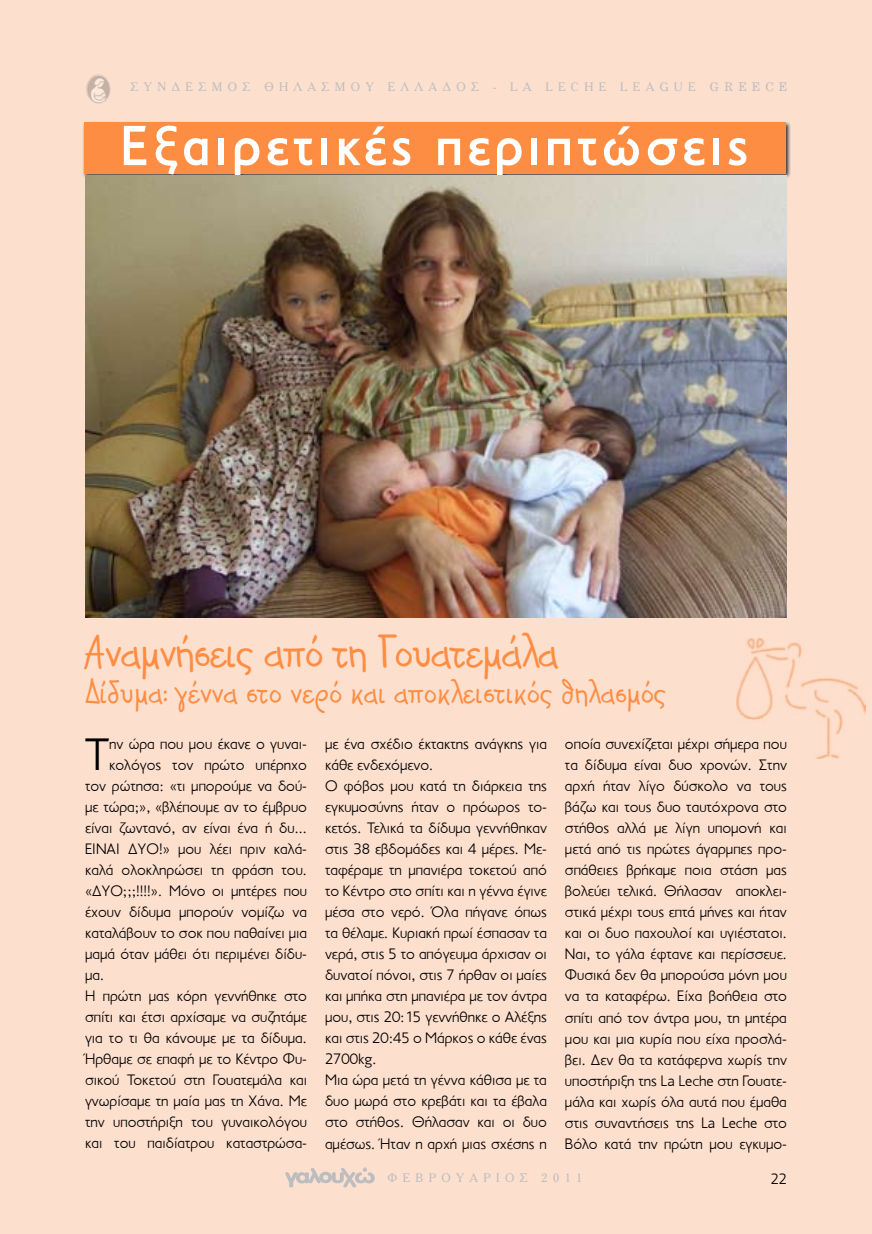
<style>
.page{position:relative;width:872px;height:1234px;background:#fff}
.page>*{position:absolute;margin:0;border:0;box-sizing:border-box;transform-origin:0 0}
.t1{font:500 57px "PF Transport";letter-spacing:.06em;color:#fff}
.t2{font:49.5px "PF Kids Age Ten";letter-spacing:-.02em;color:#fc8d43}
.t3{font:300 45.9px "PF Transport";color:#000}
.t4{font:34.5px "PF Kids Age Ten";color:#fc8d43}
.t5{font:300 15.3px/21px "PF Transport";color:#000}
.t6{font:300 15px "PF Transport";color:#000}
.t7{font:12px "PF Cheltenham";letter-spacing:.45em;color:#bcbdc0}
.s1{font-family:"PF Century"}
</style>
<div class="page">
<div style="left:0;top:0;width:872px;height:1233px;background:#fddfce"></div>
<div style="left:82px;top:121px;width:709px;height:63px;background:#000;opacity:.75"></div>
<div style="left:84px;top:122px;width:701px;height:51px;background:#fc8d43"></div>
<img style="left:85px;top:176px;width:702px;height:441px">
<img style="left:86px;top:74px;width:25px;height:30px">
<svg style="left:285px;top:1167px;width:90px;height:20px"></svg>
<p class="t7" style="left:130px;top:80px;width:658px">ΣΥΝΔΕΣΜΟΣ ΘΗΛΑΣΜΟΥ ΕΛΛΑΔΟΣ - LA LECHE LEAGUE <span class="s1">GREECE</span></p>
<h1 class="t1" style="left:120px;top:113px;width:630px">Εξαιρετικές περιπτώσεις</h1>
<h2 class="t2" style="left:85px;top:627px;width:475px">Αναμνήσεις από τη Γουατεμάλα</h2>
<h3 class="t4" style="left:85px;top:675px;width:583px">Δίδυμα: γέννα στο νερό και αποκλειστικός θηλασμός</h3>
<h3 class="t3" style="left:85px;top:728px;width:25px">Τ</h3>
<p class="t5" style="left:109px;top:733px;width:199px">ην ώρα που μου έκανε ο γυναι-</p>
<p class="t5" style="left:109px;top:754px;width:199px">κολόγος τον πρώτο υπέρηχο</p>
<p class="t5" style="left:85px;top:775px;width:223px">τον ρώτησα: «τι μπορούμε να δού-</p>
<p class="t5" style="left:85px;top:796px;width:223px">με τώρα;», «βλέπουμε αν το έμβρυο</p>
<p class="t5" style="left:85px;top:817px;width:223px">είναι ζωντανό, αν είναι ένα ή δυ...</p>
<p class="t5" style="left:85px;top:838px;width:223px">ΕΙΝΑΙ ΔΥΟ!» μου λέει πριν καλά-</p>
<p class="t5" style="left:85px;top:859px;width:223px">καλά ολοκληρώσει τη φράση του.</p>
<p class="t5" style="left:85px;top:880px;width:223px">«ΔΥΟ;;;!!!!». Μόνο οι μητέρες που</p>
<p class="t5" style="left:85px;top:901px;width:223px">έχουν δίδυμα μπορούν νομίζω να</p>
<p class="t5" style="left:85px;top:922px;width:223px">καταλάβουν το σοκ που παθαίνει μια</p>
<p class="t5" style="left:85px;top:943px;width:223px">μαμά όταν μάθει ότι περιμένει δίδυ-</p>
<p class="t5" style="left:85px;top:964px;width:21px">μα.</p>
<p class="t5" style="left:85px;top:985px;width:223px">Η πρώτη μας κόρη γεννήθηκε στο</p>
<p class="t5" style="left:85px;top:1006px;width:223px">σπίτι και έτσι αρχίσαμε να συζητάμε</p>
<p class="t5" style="left:85px;top:1027px;width:223px">για το τι θα κάνουμε με τα δίδυμα.</p>
<p class="t5" style="left:85px;top:1048px;width:223px">Ήρθαμε σε επαφή με το Κέντρο Φυ-</p>
<p class="t5" style="left:85px;top:1069px;width:223px">σικού Τοκετού στη Γουατεμάλα και</p>
<p class="t5" style="left:85px;top:1090px;width:223px">γνωρίσαμε τη μαία μας τη Χάνα. Με</p>
<p class="t5" style="left:85px;top:1111px;width:223px">την υποστήριξη του γυναικολόγου</p>
<p class="t5" style="left:85px;top:1132px;width:223px">και του παιδίατρου καταστρώσα-</p>
<p class="t5" style="left:325px;top:733px;width:223px">με ένα σχέδιο έκτακτης ανάγκης για κάθε ενδεχόμενο.<br>Ο φόβος μου κατά τη διάρκεια της εγκυμοσύνης ήταν ο πρόωρος το&shy;κετός. Τελικά τα δίδυμα γεννήθηκαν στις 38 εβδομάδες και 4 μέρες. Με&shy;ταφέραμε τη μπανιέρα τοκετού από το Κέντρο στο σπίτι και η γέννα έγινε μέσα στο νερό. Όλα πήγανε όπως τα θέλαμε. Κυριακή πρωί έσπασαν τα νερά, στις 5 το απόγευμα άρχισαν οι δυνατοί πόνοι, στις 7 ήρθαν οι μαίες και μπήκα στη μπανιέρα με τον άντρα μου, στις 20:15 γεννήθηκε ο Αλέξης και στις 20:45 ο Μάρκος ο κάθε ένας<br>2700kg.<br>Μια ώρα μετά τη γέννα κάθισα με τα δυο μωρά στο κρεβάτι και τα έβαλα στο στήθος. Θήλασαν και οι δυο αμέσως. Ήταν η αρχή μιας σχέσης η</p>
<p class="t5" style="left:565px;top:733px;width:223px;text-align:justify">οποία συνεχίζεται μέχρι σήμερα που τα δίδυμα είναι δυο χρονών. Στην αρχή ήταν λίγο δύσκολο να τους βάζω και τους δυο ταυτόχρονα στο στήθος αλλά με λίγη υπομονή και μετά από τις πρώτες άγαρμπες προ&shy;σπάθειες βρήκαμε ποια στάση μας βολεύει τελικά. Θήλασαν αποκλει&shy;στικά μέχρι τους επτά μήνες και ήταν και οι δυο παχουλοί και υγιέστατοι.<br>Ναι, το γάλα έφτανε και περίσσευε.<br>Φυσικά δεν θα μπορούσα μόνη μου να τα καταφέρω. Είχα βοήθεια στο σπίτι από τον άντρα μου, τη μητέρα μου και μια κυρία που είχα προσλά&shy;βει. Δεν θα τα κατάφερνα χωρίς την υποστήριξη της La Leche στη Γουατε&shy;μάλα και χωρίς όλα αυτά που έμαθα στις συναντήσεις της La Leche στο Βόλο κατά την πρώτη μου εγκυμο-</p>
<p class="t7" style="left:387px;top:1170px;width:196px">ΦΕΒΡΟΥΑΡΙΟΣ 2011</p>
<p class="t6" style="left:770px;top:1169px;width:18px">22</p>
</div>
